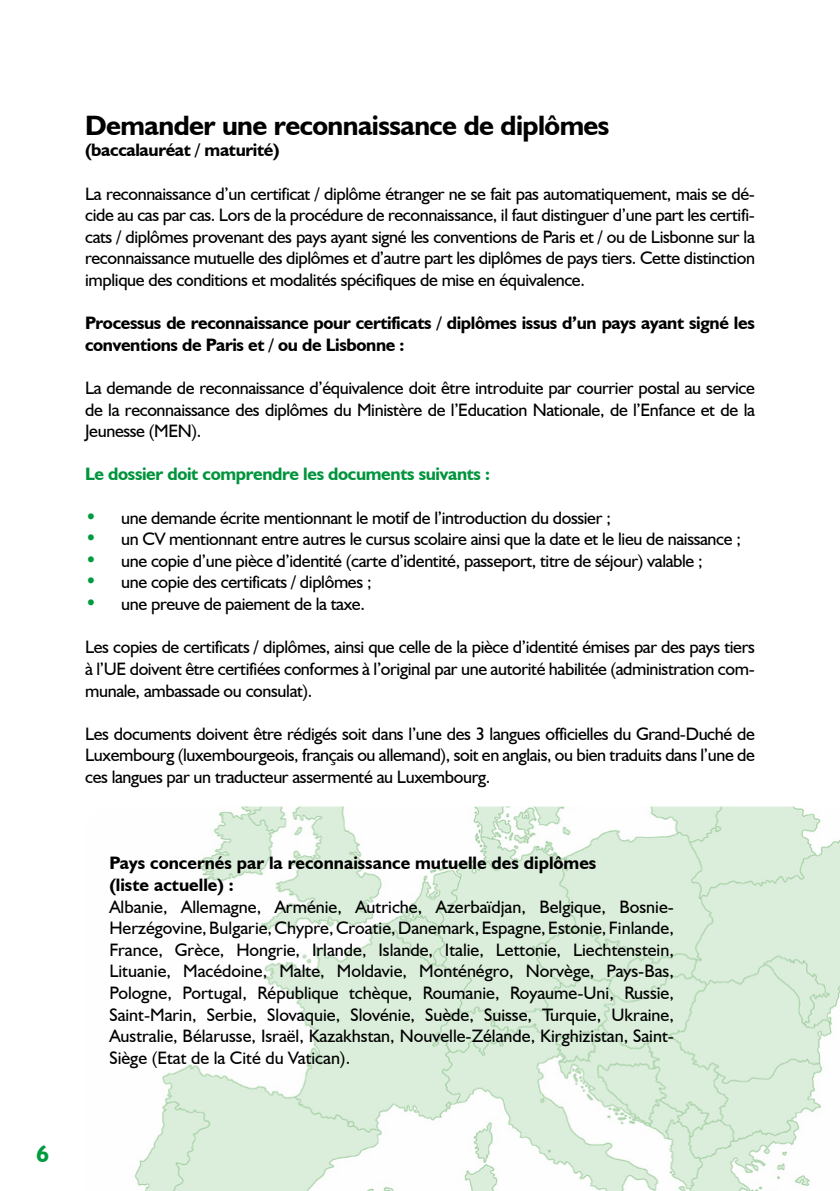
<style>
.page{position:relative;width:840px;height:1191px;background:#fff}
.page>*{position:absolute;margin:0;border:0;box-sizing:border-box;transform-origin:0 0}
.t1{font:700 28px "Humanist 521 BT";letter-spacing:-.02em;color:#000}
.t2{font:700 24px "Humanist 521 BT";color:#009b3e}
.t3{font:18px/21.6px "Humanist 521 BT";letter-spacing:-.02em;color:#000;text-align:justify}
.t4{font:700 18px/21.6px "Humanist 521 BT";letter-spacing:-.02em;color:#000}
.t5{font:700 18px/21.6px "Humanist 521 BT";color:#000}
.t6{font:700 18px "Humanist 521 BT";letter-spacing:-.02em;color:#00943c}
.s1{font-weight:700;font-size:20px;color:#009b3e}
</style>
<div class="page">
<img style="left:134px;top:806px;width:705px;height:385px">
<h2 class="t2" style="left:36px;top:1139px;width:15px">6</h2>
<h1 class="t1" style="left:85px;top:108px;width:525px">Demander une reconnaissance de diplômes</h1>
<p class="t4" style="left:85px;top:139px;width:196px">(baccalauréat / maturité)</p>
<p class="t3" style="left:85px;top:182px;width:671px">La reconnaissance d’un certificat / diplôme étranger ne se fait pas automatiquement, mais se dé&shy;cide au cas par cas. Lors de la procédure de reconnaissance, il faut distinguer d’une part les certifi&shy;cats / diplômes provenant des pays ayant signé les conventions de Paris et / ou de Lisbonne sur la reconnaissance mutuelle des diplômes et d’autre part les diplômes de pays tiers. Cette distinction implique des conditions et modalités spécifiques de mise en équivalence.</p>
<p class="t4" style="left:85px;top:312px;width:670px">Processus de reconnaissance pour certificats / diplômes issus d’un pays ayant signé les conventions de Paris et / ou de Lisbonne :</p>
<p class="t3" style="left:85px;top:377px;width:671px">La demande de reconnaissance d’équivalence doit être introduite par courrier postal au service de la reconnaissance des diplômes du Ministère de l’Education Nationale, de l’Enfance et de la Jeunesse (MEN).</p>
<p class="t6" style="left:85px;top:463px;width:406px">Le dossier doit comprendre les documents suivants :</p>
<p class="t3" style="left:85px;top:506px;width:527px"><span class="s1">•</span> une demande écrite mentionnant le motif de l’introduction du dossier ;</p>
<p class="t3" style="left:85px;top:528px;width:657px"><span class="s1">•</span> un CV mentionnant entre autres le cursus scolaire ainsi que la date et le lieu de naissance ;</p>
<p class="t3" style="left:85px;top:549px;width:618px"><span class="s1">•</span> une copie d’une pièce d’identité (carte d’identité, passeport, titre de séjour) valable ;</p>
<p class="t3" style="left:85px;top:571px;width:288px"><span class="s1">•</span> une copie des certificats / diplômes ;</p>
<p class="t3" style="left:85px;top:593px;width:281px"><span class="s1">•</span> une preuve de paiement de la taxe.</p>
<p class="t3" style="left:85px;top:636px;width:670px">Les copies de certificats / diplômes, ainsi que celle de la pièce d’identité émises par des pays tiers à l’UE doivent être certifiées conformes à l’original par une autorité habilitée (administration com&shy;munale, ambassade ou consulat).</p>
<p class="t3" style="left:85px;top:722px;width:671px">Les documents doivent être rédigés soit dans l’une des 3 langues officielles du Grand-Duché de Luxembourg (luxembourgeois, français ou allemand), soit en anglais, ou bien traduits dans l’une de ces langues par un traducteur assermenté au Luxembourg.</p>
<p class="t5" style="left:109px;top:852px;width:488px">Pays concernés par la reconnaissance mutuelle des diplômes (liste actuelle) :</p>
<p class="t3" style="left:109px;top:895px;width:565px">Albanie, Allemagne, Arménie, Autriche, Azerbaïdjan, Belgique, Bosnie-Herzégovine, Bulgarie, Chypre, Croatie, Danemark, Espagne, Estonie, Finlande, France, Grèce, Hongrie, Irlande, Islande, Italie, Lettonie, Liechtenstein, Lituanie, Macédoine, Malte, Moldavie, Monténégro, Norvège, Pays-Bas, Pologne, Portugal, République tchèque, Roumanie, Royaume-Uni, Russie, Saint-Marin, Serbie, Slovaquie, Slovénie, Suède, Suisse, Turquie, Ukraine, Australie, Bélarusse, Israël, Kazakhstan, Nouvelle-Zélande, Kirghizistan, Saint-Siège (Etat de la Cité du Vatican).</p>
</div>
